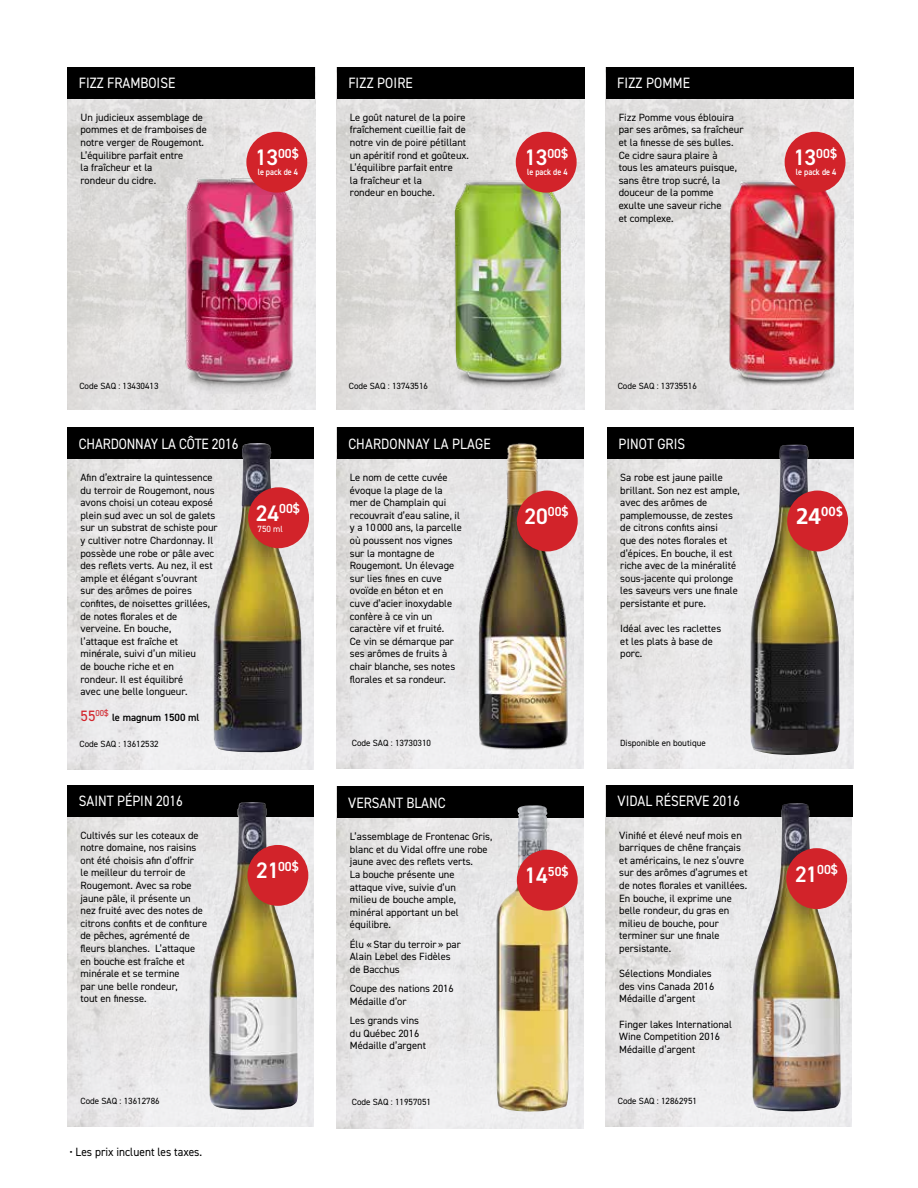
<style>
.page{position:relative;width:918px;height:1188px;background:#fff}
.page>*{position:absolute;margin:0;border:0;box-sizing:border-box;transform-origin:0 0}
.t1{font:15px "DIN2014";color:#fff;scale:.9 1}
.t2{font:600 13.05px "DIN2014";color:#fff}
.t3{font:700 13.05px "Frutiger";color:#fff}
.t4{font:12px "DIN2014";color:#000;scale:.95 1}
.t5{font:10.5px/12.6px "DIN2014";color:#000}
.t6{font:600 10.5px "DIN2014";color:#000}
.t7{font:9px "DIN2014";color:#000}
.t8{font:600 9px "DIN2014";color:#fff;scale:.9 1}
.t9{font:9px "DIN2014";color:#fff}
.t10{font:8.7px "DIN2014";color:#d2232a}
.s1{font-size:22.5px}
.s2{font-size:15px}
</style>
<div class="page">
<img style="left:607px;top:459px;width:246px;height:310px">
<div style="left:607px;top:428px;width:246px;height:31px;background:#000"></div>
<img style="left:750px;top:445px;width:91px;height:314px">
<div style="left:787px;top:491px;width:61px;height:60px;background:#d2232a;border-radius:50%"></div>
<img style="left:337px;top:459px;width:246px;height:310px">
<div style="left:337px;top:428px;width:246px;height:31px;background:#000"></div>
<img style="left:465px;top:443px;width:105px;height:315px">
<div style="left:517px;top:491px;width:61px;height:60px;background:#d2232a;border-radius:50%"></div>
<img style="left:337px;top:818px;width:246px;height:310px">
<div style="left:337px;top:787px;width:246px;height:31px;background:#000"></div>
<img style="left:494px;top:805px;width:75px;height:308px">
<div style="left:517px;top:850px;width:61px;height:61px;background:#d2232a;border-radius:50%"></div>
<img style="left:606px;top:817px;width:246px;height:310px">
<div style="left:606px;top:785px;width:246px;height:32px;background:#000"></div>
<img style="left:751px;top:803px;width:91px;height:313px">
<div style="left:786px;top:848px;width:61px;height:61px;background:#d2232a;border-radius:50%"></div>
<img style="left:68px;top:817px;width:246px;height:310px">
<div style="left:68px;top:785px;width:246px;height:32px;background:#000"></div>
<img style="left:209px;top:802px;width:89px;height:308px">
<div style="left:247px;top:845px;width:61px;height:61px;background:#d2232a;border-radius:50%"></div>
<img style="left:68px;top:459px;width:246px;height:310px">
<div style="left:68px;top:428px;width:246px;height:31px;background:#000"></div>
<img style="left:212px;top:443px;width:91px;height:310px">
<div style="left:248px;top:487px;width:61px;height:61px;background:#d2232a;border-radius:50%"></div>
<img style="left:68px;top:99px;width:247px;height:310px">
<div style="left:68px;top:67px;width:247px;height:32px;background:#000"></div>
<img style="left:177px;top:171px;width:120px;height:223px">
<div style="left:246px;top:132px;width:61px;height:61px;background:#d2232a;border-radius:50%"></div>
<img style="left:606px;top:99px;width:247px;height:310px">
<div style="left:606px;top:67px;width:247px;height:32px;background:#000"></div>
<img style="left:715px;top:171px;width:124px;height:221px">
<div style="left:785px;top:132px;width:61px;height:61px;background:#d2232a;border-radius:50%"></div>
<img style="left:337px;top:99px;width:248px;height:310px">
<div style="left:337px;top:67px;width:248px;height:32px;background:#000"></div>
<img style="left:446px;top:170px;width:125px;height:226px">
<div style="left:516px;top:132px;width:61px;height:61px;background:#d2232a;border-radius:50%"></div>
<h1 class="t1" style="left:79px;top:74px;width:109px">FIZZ FRAMBOISE</h1>
<p class="t5" style="left:81px;top:111px;width:128px">Un judicieux assemblage de pommes et de framboises de notre verger de Rougemont.<br>L’équilibre parfait entre<br>la fraîcheur et la<br>rondeur du cidre.</p>
<p class="t2" style="left:255px;top:144px;width:45px"><span class="s1">13</span>00$</p>
<p class="t8" style="left:258px;top:166px;width:46px">le pack de 4</p>
<h1 class="t1" style="left:348px;top:74px;width:73px">FIZZ POIRE</h1>
<p class="t5" style="left:350px;top:111px;width:121px">Le goût naturel de la poire fraîchement cueillie fait de notre vin de poire pétillant un apéritif rond et goûteux.<br>L’équilibre parfait entre<br>la fraîcheur et la<br>rondeur en bouche.</p>
<p class="t2" style="left:525px;top:144px;width:45px"><span class="s1">13</span>00$</p>
<p class="t8" style="left:527px;top:166px;width:46px">le pack de 4</p>
<h1 class="t1" style="left:617px;top:74px;width:83px">FIZZ POMME</h1>
<p class="t5" style="left:619px;top:111px;width:126px">Fizz Pomme vous éblouira par ses arômes, sa fraîcheur et la finesse de ses bulles.<br>Ce cidre saura plaire à<br>tous les amateurs puisque, sans être trop sucré, la douceur de la pomme<br>exulte une saveur riche<br>et complexe.</p>
<p class="t2" style="left:794px;top:144px;width:45px"><span class="s1">13</span>00$</p>
<p class="t8" style="left:796px;top:166px;width:46px">le pack de 4</p>
<p class="t7" style="left:79px;top:380px;width:81px">Code SAQ : 13430413</p>
<p class="t7" style="left:349px;top:380px;width:81px">Code SAQ : 13743516</p>
<p class="t7" style="left:618px;top:380px;width:81px">Code SAQ : 13735516</p>
<h1 class="t1" style="left:79px;top:434px;width:179px">CHARDONNAY LA CÔTE 2016</h1>
<p class="t5" style="left:81px;top:471px;width:139px">Afin d’extraire la quintessence du terroir de Rougemont, nous avons choisi un coteau exposé plein sud avec un sol de galets sur un substrat de schiste pour y cultiver notre Chardonnay. Il possède une robe or pâle avec des reflets verts. Au nez, il est ample et élégant s’ouvrant<br>sur des arômes de poires confites, de noisettes grillées, de notes florales et de verveine. En bouche,<br>l’attaque est fraîche et minérale, suivi d’un milieu<br>de bouche riche et en<br>rondeur. Il est équilibré<br>avec une belle longueur.</p>
<p class="t10" style="left:81px;top:707px;width:30px"><span class="s2">55</span>00$</p>
<p class="t6" style="left:112px;top:710px;width:89px">le magnum 1500 ml</p>
<p class="t7" style="left:80px;top:738px;width:81px">Code SAQ : 13612532</p>
<p class="t2" style="left:256px;top:500px;width:46px"><span class="s1">24</span>00$</p>
<p class="t9" style="left:258px;top:523px;width:27px">750 ml</p>
<h1 class="t1" style="left:348px;top:434px;width:160px">CHARDONNAY LA PLAGE</h1>
<p class="t5" style="left:350px;top:471px;width:114px">Le nom de cette cuvée évoque la plage de la mer de Champlain qui recouvrait d’eau saline, il y a 10 000 ans, la parcelle où poussent nos vignes sur la montagne de<br>Rougemont. Un élevage sur lies fines en cuve ovoïde en béton et en cuve d’acier inoxydable confère à ce vin un caractère vif et fruité.<br>Ce vin se démarque par ses arômes de fruits à chair blanche, ses notes florales et sa rondeur.</p>
<p class="t7" style="left:352px;top:737px;width:81px">Code SAQ : 13730310</p>
<p class="t2" style="left:524px;top:503px;width:46px"><span class="s1">20</span>00$</p>
<h1 class="t1" style="left:619px;top:434px;width:75px">PINOT GRIS</h1>
<p class="t5" style="left:620px;top:471px;width:121px">Sa robe est jaune paille brillant. Son nez est ample, avec des arômes de pamplemousse, de zestes de citrons confits ainsi<br>que des notes florales et d’épices. En bouche, il est riche avec de la minéralité sous-jacente qui prolonge les saveurs vers une finale persistante et pure.</p>
<p class="t5" style="left:620px;top:622px;width:103px">Idéal avec les raclettes et les plats à base de porc.</p>
<p class="t7" style="left:620px;top:737px;width:87px">Disponible en boutique</p>
<p class="t3" style="left:796px;top:504px;width:48px"><span class="s1">24</span>00$</p>
<h1 class="t1" style="left:79px;top:792px;width:117px">SAINT PÉPIN 2016</h1>
<p class="t5" style="left:81px;top:828px;width:128px">Cultivés sur les coteaux de notre domaine, nos raisins ont été choisis afin d’offrir<br>le meilleur du terroir de<br>Rougemont. Avec sa robe jaune pâle, il présente un nez fruité avec des notes de citrons confits et de confiture de pêches, agrémenté de fleurs blanches. L’attaque en bouche est fraîche et minérale et se termine<br>par une belle rondeur,<br>tout en finesse.</p>
<p class="t2" style="left:256px;top:858px;width:44px"><span class="s1">21</span>00$</p>
<h1 class="t1" style="left:348px;top:793px;width:110px">VERSANT BLANC</h1>
<p class="t5" style="left:350px;top:830px;width:144px">L’assemblage de Frontenac Gris, blanc et du Vidal offre une robe jaune avec des reflets verts.<br>La bouche présente une<br>attaque vive, suivie d’un<br>milieu de bouche ample, minéral apportant un bel équilibre.</p>
<p class="t5" style="left:350px;top:938px;width:113px">Élu «Star du terroir» par<br>Alain Lebel des Fidèles de Bacchus</p>
<p class="t5" style="left:350px;top:982px;width:105px">Coupe des nations 2016<br>Médaille d’or</p>
<p class="t5" style="left:350px;top:1014px;width:78px">Les grands vins du Québec 2016<br>Médaille d’argent</p>
<p class="t2" style="left:524px;top:862px;width:46px"><span class="s1">14</span>50$</p>
<h1 class="t1" style="left:618px;top:792px;width:137px">VIDAL RÉSERVE 2016</h1>
<p class="t5" style="left:619px;top:828px;width:130px">Vinifié et élevé neuf mois en barriques de chêne français et américains, le nez s’ouvre sur des arômes d’agrumes et de notes florales et vanillées.<br>En bouche, il exprime une belle rondeur, du gras en milieu de bouche, pour terminer sur une finale persistante.</p>
<p class="t5" style="left:619px;top:967px;width:97px">Sélections Mondiales des vins Canada 2016<br>Médaille d’argent</p>
<p class="t5" style="left:619px;top:1017px;width:114px">Finger lakes International<br>Wine Competition 2016<br>Médaille d’argent</p>
<p class="t2" style="left:795px;top:861px;width:44px"><span class="s1">21</span>00$</p>
<p class="t7" style="left:81px;top:1096px;width:81px">Code SAQ : 13612786</p>
<p class="t7" style="left:352px;top:1097px;width:81px">Code SAQ : 11957051</p>
<p class="t7" style="left:618px;top:1095px;width:81px">Code SAQ : 12862951</p>
<p class="t4" style="left:69px;top:1144px;width:141px">• Les prix incluent les taxes.</p>
</div>
